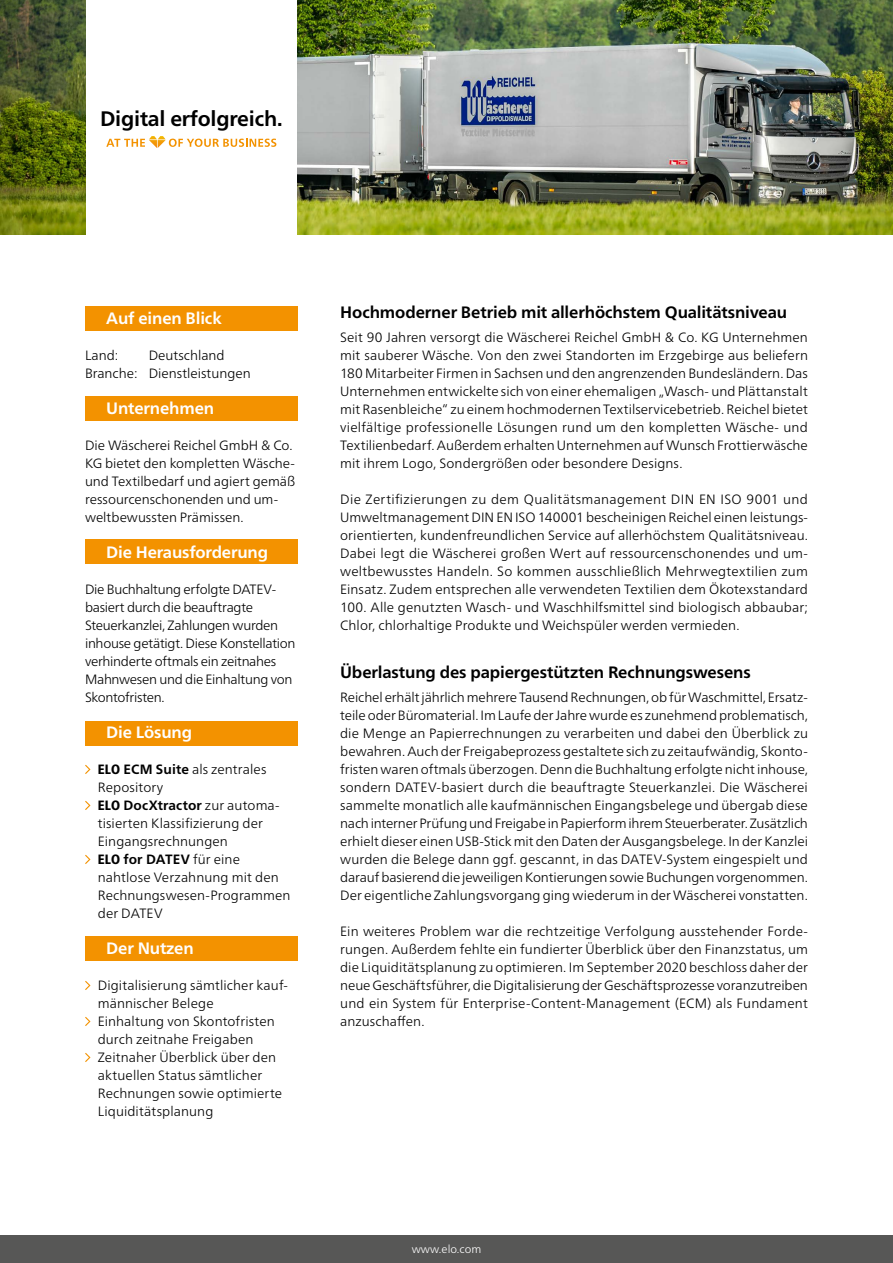
<style>
.page{position:relative;width:893px;height:1263px;background:#fff}
.page>*{position:absolute;margin:0;border:0;box-sizing:border-box;transform-origin:0 0}
.t1{font:700 21px "Frutiger Neue LTW1 G";letter-spacing:-.01em;color:#000}
.t2{font:700 16.5px "Frutiger Neue LTW1 G";letter-spacing:-.01em;color:#000}
.t3{font:700 16.5px "Frutiger Neue LTW1 G";letter-spacing:-.01em;color:#fff}
.t4{font:300 13.5px/18px "Frutiger Neue LTW1 G";letter-spacing:.005em;color:#000}
.t5{font:300 13.5px/18px "Frutiger Neue LTW1 G";letter-spacing:-.025em;color:#000}
.t6{font:300 11.25px "Frutiger Neue LTW1 G";color:#fff}
.s1{font-weight:800;font-stretch:condensed}
.s2{font-weight:700}
</style>
<div class="page">
<img style="left:298px;top:0;width:595px;height:234px">
<img style="left:0;top:0;width:85px;height:234px">
<div style="left:85px;top:306px;width:213px;height:24px;background:#f39200"></div>
<div style="left:85px;top:396px;width:213px;height:24px;background:#f39200"></div>
<div style="left:85px;top:540px;width:213px;height:24px;background:#f39200"></div>
<div style="left:85px;top:721px;width:213px;height:24px;background:#f39200"></div>
<div style="left:85px;top:936px;width:213px;height:24px;background:#f39200"></div>
<svg style="left:85px;top:764px;width:6px;height:10px"></svg>
<svg style="left:85px;top:800px;width:6px;height:10px"></svg>
<svg style="left:85px;top:854px;width:6px;height:10px"></svg>
<div style="left:0;top:1236px;width:893px;height:27px;background:#575756"></div>
<svg style="left:85px;top:980px;width:6px;height:10px"></svg>
<svg style="left:85px;top:1016px;width:6px;height:10px"></svg>
<svg style="left:85px;top:1053px;width:6px;height:9px"></svg>
<svg style="left:106px;top:136px;width:170px;height:12px"></svg>
<h1 class="t1" style="left:100px;top:106px;width:184px">Digital erfolgreich.</h1>
<p class="t3" style="left:106px;top:308px;width:117px">Auf einen Blick</p>
<p class="t4" style="left:85px;top:346px;width:35px">Land:</p>
<p class="t4" style="left:85px;top:346px;width:167px;text-indent:64px">Deutschland<br>Branche: Dienstleistungen</p>
<p class="t3" style="left:106px;top:398px;width:109px">Unternehmen</p>
<p class="t4" style="left:85px;top:436px;width:212px">Die Wäscherei Reichel GmbH &amp; Co.<br>KG bietet den kompletten Wäsche&shy;und Textilbedarf und agiert gemäß ressourcenschonenden und um&shy;weltbewussten Prämissen.</p>
<p class="t3" style="left:106px;top:542px;width:163px">Die Herausforderung</p>
<p class="t5" style="left:85px;top:580px;width:212px">Die Buchhaltung erfolgte DATEV&shy;basiert durch die beauftragte<br>Steuerkanzlei, Zahlungen wurden inhouse getätigt. Diese Konstellation verhinderte oftmals ein zeitnahes<br>Mahnwesen und die Einhaltung von<br>Skontofristen.</p>
<p class="t3" style="left:106px;top:722px;width:87px">Die Lösung</p>
<p class="t4" style="left:98px;top:760px;width:194px"><span class="s1">ELO</span> <span class="s2">ECM Suite</span> als zentrales<br>Repository<br><span class="s1">ELO</span> <span class="s2">DocXtractor</span> zur automa&shy;tisierten Klassifizierung der<br>Eingangsrechnungen<br><span class="s1">ELO</span> <span class="s2">for DATEV</span> für eine nahtlose Verzahnung mit den<br>Rechnungswesen-Programmen der DATEV</p>
<p class="t3" style="left:106px;top:938px;width:89px">Der Nutzen</p>
<p class="t4" style="left:98px;top:976px;width:192px">Digitalisierung sämtlicher kauf&shy;männischer Belege<br>Einhaltung von Skontofristen durch zeitnahe Freigaben<br>Zeitnaher Überblick über den aktuellen Status sämtlicher<br>Rechnungen sowie optimierte<br>Liquiditätsplanung</p>
<p class="t2" style="left:340px;top:302px;width:448px">Hochmoderner Betrieb mit allerhöchstem Qualitätsniveau</p>
<p class="t4" style="left:340px;top:328px;width:469px;text-align:justify">Seit 90 Jahren versorgt die Wäscherei Reichel GmbH &amp; Co. KG Unternehmen mit sauberer Wäsche. Von den zwei Standorten im Erzgebirge aus beliefern 180 Mitarbeiter Firmen in Sachsen und den angrenzenden Bundesländern. Das Unternehmen entwickelte sich von einer ehemaligen „Wasch- und Plättanstalt mit Rasenbleiche“ zu einem hochmodernen Textilservicebetrieb. Reichel bietet vielfältige professionelle Lösungen rund um den kompletten Wäsche- und Textilienbedarf. Außerdem erhalten Unternehmen auf Wunsch Frottierwäsche mit ihrem Logo, Sondergrößen oder besondere Designs.</p>
<p class="t4" style="left:340px;top:490px;width:469px;text-align:justify">Die Zertifizierungen zu dem Qualitätsmanagement DIN EN ISO 9001 und Umweltmanagement DIN EN ISO 140001 bescheinigen Reichel einen leistungs&shy;orientierten, kundenfreundlichen Service auf allerhöchstem Qualitätsniveau.<br>Dabei legt die Wäscherei großen Wert auf ressourcenschonendes und um&shy;weltbewusstes Handeln. So kommen ausschließlich Mehrwegtextilien zum Einsatz. Zudem entsprechen alle verwendeten Textilien dem Ökotexstandard 100. Alle genutzten Wasch- und Waschhilfsmittel sind biologisch abbaubar; Chlor, chlorhaltige Produkte und Weichspüler werden vermieden.</p>
<p class="t2" style="left:340px;top:662px;width:412px">Überlastung des papiergestützten Rechnungswesens</p>
<p class="t4" style="left:340px;top:688px;width:469px;text-align:justify">Reichel erhält jährlich mehrere Tausend Rechnungen, ob für Waschmittel, Ersatz&shy;teile oder Büromaterial. Im Laufe der Jahre wurde es zunehmend problematisch, die Menge an Papierrechnungen zu verarbeiten und dabei den Überblick zu bewahren. Auch der Freigabeprozess gestaltete sich zu zeitaufwändig, Skonto&shy;fristen waren oftmals überzogen. Denn die Buchhaltung erfolgte nicht inhouse, sondern DATEV-basiert durch die beauftragte Steuerkanzlei. Die Wäscherei sammelte monatlich alle kaufmännischen Eingangsbelege und übergab diese nach interner Prüfung und Freigabe in Papierform ihrem Steuerberater. Zusätzlich erhielt dieser einen USB-Stick mit den Daten der Ausgangsbelege. In der Kanzlei wurden die Belege dann ggf. gescannt, in das DATEV-System eingespielt und darauf basierend die jeweiligen Kontierungen sowie Buchungen vorgenommen.<br>Der eigentliche Zahlungsvorgang ging wiederum in der Wäscherei vonstatten.</p>
<p class="t4" style="left:340px;top:922px;width:469px;text-align:justify">Ein weiteres Problem war die rechtzeitige Verfolgung ausstehender Forde&shy;rungen. Außerdem fehlte ein fundierter Überblick über den Finanzstatus, um die Liquiditätsplanung zu optimieren. Im September 2020 beschloss daher der neue Geschäftsführer, die Digitalisierung der Geschäftsprozesse voranzutreiben und ein System für Enterprise-Content-Management (ECM) als Fundament anzuschaffen.</p>
<p class="t6" style="left:412px;top:1242px;width:71px">www.elo.com</p>
</div>
